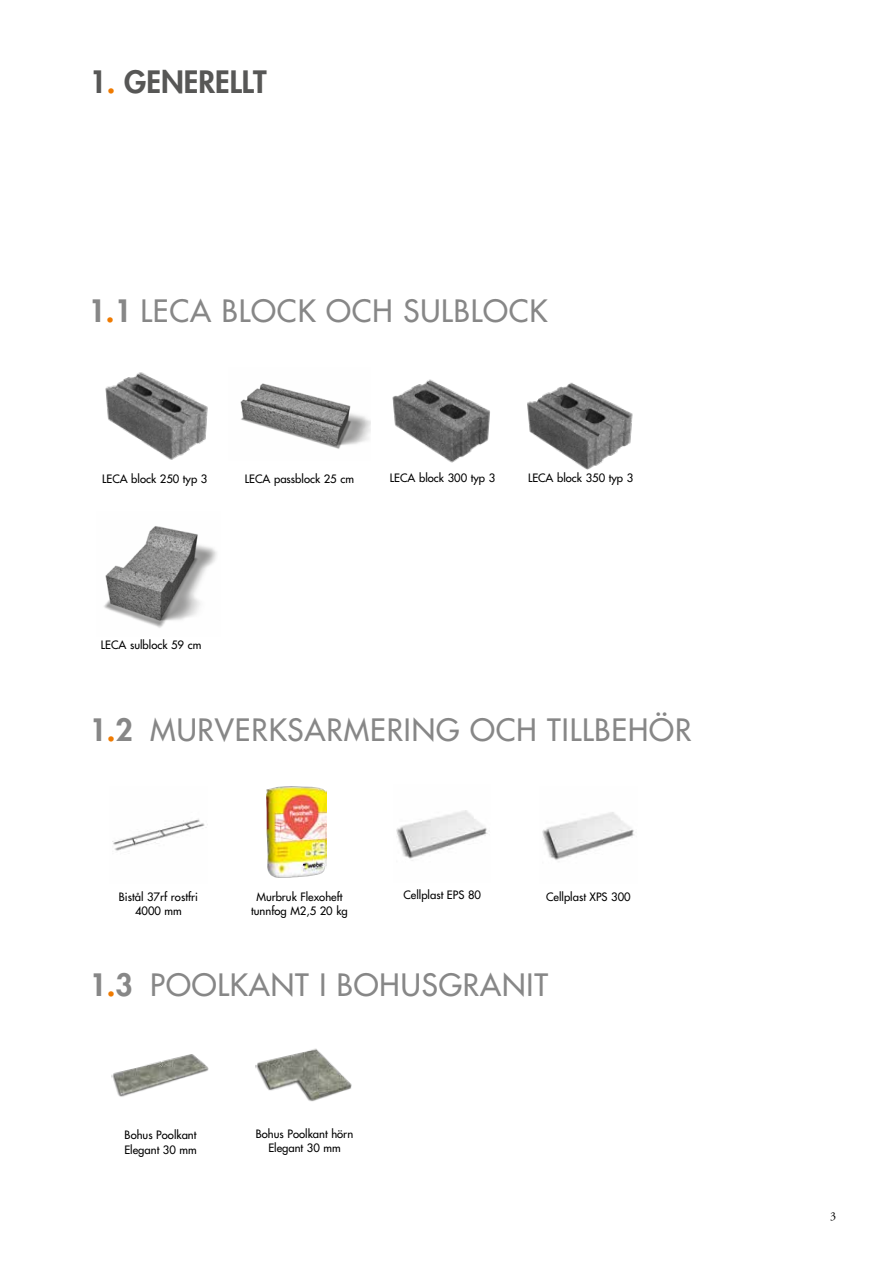
<style>
.page{position:relative;width:893px;height:1263px;background:#fff}
.page>*{position:absolute;margin:0;border:0;box-sizing:border-box;transform-origin:0 0}
.t1{font:500 30px "Futura Std";letter-spacing:.03em;color:#878787}
.t2{font:800 30px "Futura Std";color:#575756}
.t3{font:12px "Adobe Garamond Pro";color:#000}
.t4{font:500 11.25px/14.2px "Futura Std";color:#000;text-align:center}
.s1{color:#ef7a00}
.s2{font-weight:800}
.s3{font-weight:800;color:#ef7a00}
</style>
<div class="page">
<img style="left:105px;top:372px;width:103px;height:88px">
<img style="left:392px;top:379px;width:98px;height:84px">
<img style="left:527px;top:382px;width:106px;height:87px">
<img style="left:112px;top:818px;width:94px;height:33px">
<img style="left:267px;top:786px;width:59px;height:91px">
<img style="left:396px;top:810px;width:92px;height:51px">
<img style="left:542px;top:812px;width:93px;height:48px">
<img style="left:112px;top:1054px;width:97px;height:43px">
<img style="left:256px;top:1048px;width:96px;height:54px">
<img style="left:240px;top:383px;width:131px;height:66px">
<img style="left:104px;top:526px;width:113px;height:102px">
<h1 class="t2" style="left:90px;top:63px;width:179px">1<span class="s1">.</span> GENERELLT</h1>
<h1 class="t1" style="left:88px;top:292px;width:461px"><span class="s2">1</span><span class="s3">.</span><span class="s2">1</span> LECA BLOCK OCH SULBLOCK</h1>
<p class="t4" style="left:102px;top:472px;width:107px">LECA block 250 typ 3</p>
<p class="t4" style="left:390px;top:471px;width:107px">LECA block 300 typ 3</p>
<p class="t4" style="left:528px;top:471px;width:107px">LECA block 350 typ 3</p>
<p class="t4" style="left:245px;top:472px;width:111px">LECA passblock 25 cm</p>
<p class="t4" style="left:101px;top:638px;width:102px">LECA sulblock 59 cm</p>
<h1 class="t1" style="left:90px;top:712px;width:603px"><span class="s2">1</span><span class="s3">.</span><span class="s2">2</span> MURVERKSARMERING OCH TILLBEHÖR</h1>
<p class="t4" style="left:119px;top:890px;width:81px">Bistål 37rf rostfri<br>4000 mm</p>
<p class="t4" style="left:251px;top:890px;width:98px">Murbruk Flexoheft tunnfog M2,5 20 kg</p>
<p class="t4" style="left:403px;top:888px;width:79px">Cellplast EPS 80</p>
<p class="t4" style="left:546px;top:890px;width:86px">Cellplast XPS 300</p>
<h1 class="t1" style="left:90px;top:966px;width:460px"><span class="s2">1</span><span class="s3">.</span><span class="s2">3</span> POOLKANT I BOHUSGRANIT</h1>
<p class="t4" style="left:124px;top:1128px;width:74px;text-align:left">Bohus Poolkant<br>Elegant 30 mm</p>
<p class="t4" style="left:256px;top:1126px;width:99px">Bohus Poolkant hörn<br>Elegant 30 mm</p>
<p class="t3" style="left:830px;top:1208px;width:7px">3</p>
</div>
